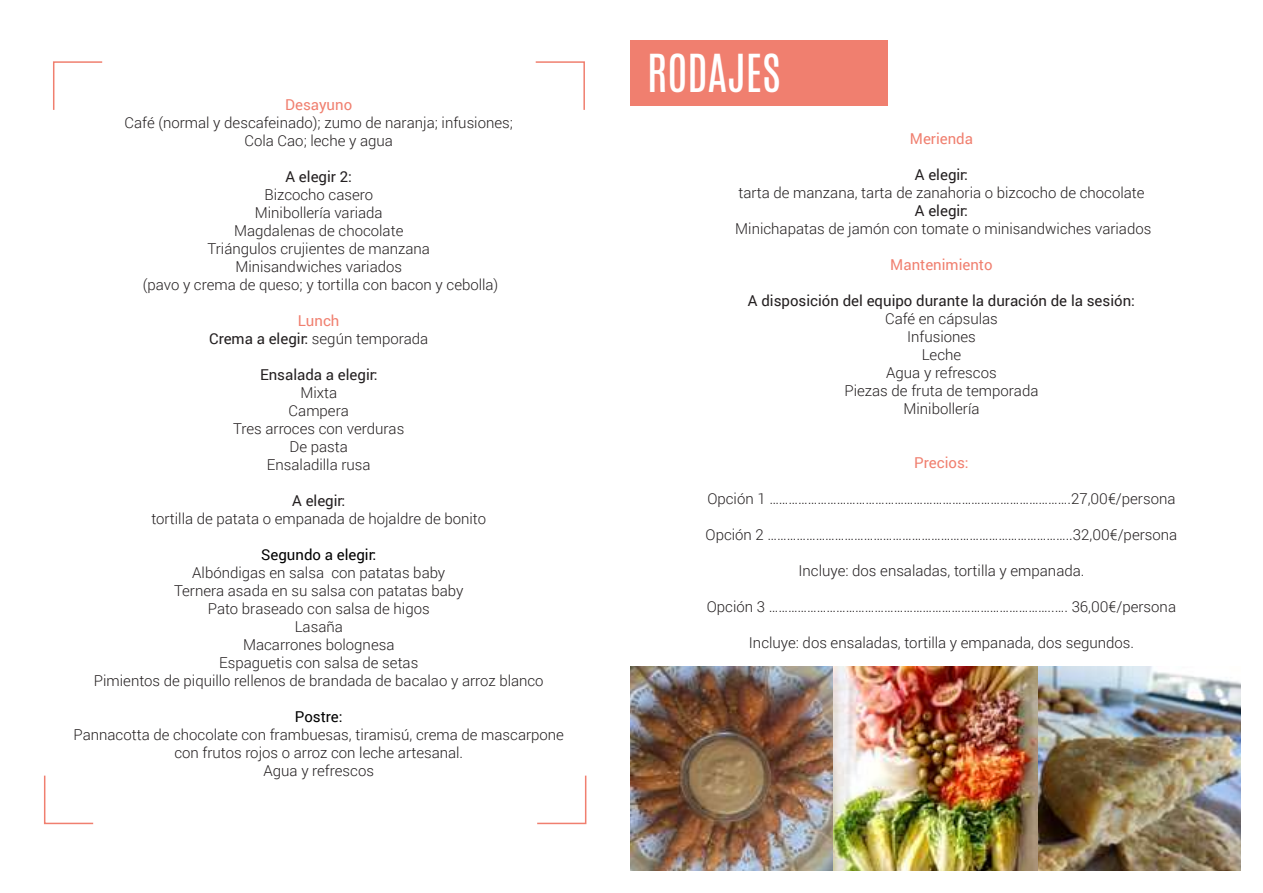
<style>
.page{position:relative;width:1263px;height:893px;background:#fff}
.page>*{position:absolute;margin:0;border:0;box-sizing:border-box;transform-origin:0 0}
.t1{font:43.65px "unknown 5";color:#fff}
.t2{font:15px/18px "unknown 4";color:#231f20;text-align:center}
.t3{font:15px "unknown 6";color:#231f20}
.t4{font:15px "unknown 6";color:#f07f6f}
.t5{font:15px "unknown 6";color:#000}
.s1{font-family:"unknown 6"}
</style>
<div class="page">
<img style="left:630px;top:667px;width:610px;height:203px">
<div style="left:630px;top:40px;width:257px;height:66px;background:#f07f6f"></div>
<svg style="left:537px;top:775px;width:50px;height:50px"></svg>
<svg style="left:44px;top:775px;width:50px;height:50px"></svg>
<svg style="left:53px;top:61px;width:50px;height:49px"></svg>
<svg style="left:535px;top:61px;width:50px;height:49px"></svg>
<p class="t4" style="left:285px;top:94px;width:68px">Desayuno</p>
<p class="t2" style="left:125px;top:113px;width:390px">Café (normal y descafeinado); zumo de naranja; infusiones;<br>Cola Cao; leche y agua</p>
<p class="t3" style="left:285px;top:166px;width:68px">A elegir 2:</p>
<p class="t2" style="left:143px;top:185px;width:357px">Bizcocho casero<br>Minibollería variada<br>Magdalenas de chocolate<br>Triángulos crujientes de manzana<br>Minisandwiches variados<br>(pavo y crema de queso; y tortilla con bacon y cebolla)</p>
<p class="t4" style="left:298px;top:310px;width:43px">Lunch</p>
<p class="t2" style="left:209px;top:329px;width:221px"><span class="s1">Crema a elegir:</span> según temporada</p>
<p class="t3" style="left:260px;top:364px;width:119px">Ensalada a elegir:</p>
<p class="t2" style="left:233px;top:383px;width:173px">Mixta<br>Campera<br>Tres arroces con verduras<br>De pasta<br>Ensaladilla rusa</p>
<p class="t3" style="left:292px;top:490px;width:55px">A elegir:</p>
<p class="t2" style="left:151px;top:509px;width:336px">tortilla de patata o empanada de hojaldre de bonito</p>
<p class="t5" style="left:261px;top:544px;width:117px">Segundo a elegir:</p>
<p class="t2" style="left:94px;top:563px;width:451px">Albóndigas en salsa con patatas baby<br>Ternera asada en su salsa con patatas baby<br>Pato braseado con salsa de higos<br>Lasaña<br>Macarrones bolognesa<br>Espaguetis con salsa de setas<br>Pimientos de piquillo rellenos de brandada de bacalao y arroz blanco</p>
<p class="t5" style="left:295px;top:706px;width:49px">Postre:</p>
<p class="t2" style="left:74px;top:725px;width:492px">Pannacotta de chocolate con frambuesas, tiramisú, crema de mascarpone con frutos rojos o arroz con leche artesanal.<br>Agua y refrescos</p>
<h1 class="t1" style="left:647px;top:42px;width:135px">RODAJES</h1>
<p class="t4" style="left:910px;top:129px;width:65px">Merienda</p>
<p class="t3" style="left:915px;top:165px;width:55px">A elegir:</p>
<p class="t2" style="left:738px;top:183px;width:408px">tarta de manzana, tarta de zanahoria o bizcocho de chocolate</p>
<p class="t3" style="left:915px;top:201px;width:55px">A elegir:</p>
<p class="t2" style="left:735px;top:219px;width:418px">Minichapatas de jamón con tomate o minisandwiches variados</p>
<p class="t4" style="left:890px;top:255px;width:104px">Mantenimiento</p>
<p class="t3" style="left:748px;top:291px;width:388px">A disposición del equipo durante la duración de la sesión:</p>
<p class="t2" style="left:844px;top:309px;width:195px">Café en cápsulas<br>Infusiones<br>Leche<br>Agua y refrescos<br>Piezas de fruta de temporada<br>Minibollería</p>
<p class="t4" style="left:914px;top:453px;width:56px">Precios:</p>
<p class="t2" style="left:707px;top:489px;width:469px">Opción 1 ………………………………………………………………………………….27,00€/persona</p>
<p class="t2" style="left:706px;top:525px;width:473px">Opción 2 …………………………………………………………………………………..32,00€/persona</p>
<p class="t2" style="left:798px;top:561px;width:287px">Incluye: dos ensaladas, tortilla y empanada.</p>
<p class="t2" style="left:707px;top:597px;width:471px">Opción 3 ……………………………………………………………………………..…. 36,00€/persona</p>
<p class="t2" style="left:749px;top:633px;width:387px">Incluye: dos ensaladas, tortilla y empanada, dos segundos.</p>
</div>
